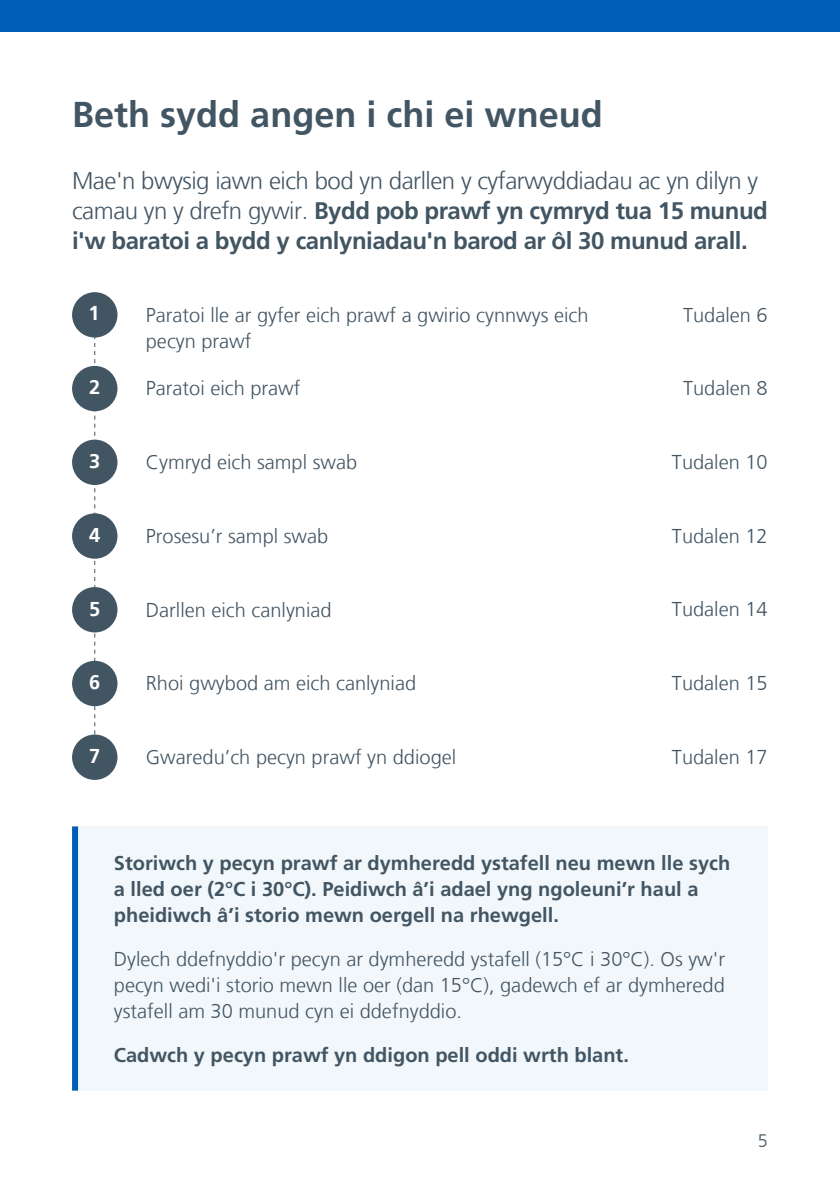
<style>
.page{position:relative;width:840px;height:1191px;background:#fff}
.page>*{position:absolute;margin:0;border:0;box-sizing:border-box;transform-origin:0 0}
.Heading_2__h2{font:700 36px "Frutiger LT Pro";color:#425563}
.Heading_3__h3{font:700 24px/30px "Frutiger LT Pro";letter-spacing:-.02em;color:#425563}
.Paragraph_Black__p{font:300 20px/26px "Frutiger LT";color:#425563}
.Paragraph_Bold__p{font:700 20px/26px "Frutiger LT Pro";color:#425563}
.Paragraph_White__p{font:700 20px "Frutiger LT";color:#fff}
.Page_number__p{font:300 18px "Frutiger LT";color:#425563}
.s1{font-family:"Frutiger LT";font-weight:300}
</style>
<div class="page">
<svg style="left:94px;top:337px;width:1px;height:397px"></svg>
<div style="left:72px;top:292px;width:45px;height:45px;background:#425563;border-radius:50%"></div>
<div style="left:72px;top:366px;width:45px;height:45px;background:#425563;border-radius:50%"></div>
<div style="left:72px;top:439px;width:45px;height:46px;background:#425563;border-radius:50%"></div>
<div style="left:72px;top:513px;width:45px;height:46px;background:#425563;border-radius:50%"></div>
<div style="left:72px;top:661px;width:45px;height:45px;background:#425563;border-radius:50%"></div>
<div style="left:72px;top:734px;width:45px;height:46px;background:#425563;border-radius:50%"></div>
<div style="left:72px;top:587px;width:45px;height:45px;background:#425563;border-radius:50%"></div>
<div style="left:72px;top:826px;width:695px;height:264px;background:#f2f7fb"></div>
<div style="left:72px;top:826px;width:6px;height:264px;background:#005eb8"></div>
<div style="left:0;top:0;width:839px;height:31px;background:#005eb8"></div>
<h3 class="Heading_2__h2" style="left:72px;top:93px;width:532px">Beth sydd angen i chi ei wneud</h3>
<p class="Heading_3__h3" style="left:72px;top:166px;width:697px"><span class="s1">Mae'n bwysig iawn eich bod yn darllen y cyfarwyddiadau ac yn dilyn y camau yn y drefn gywir.</span> Bydd pob prawf yn cymryd tua 15 munud i'w baratoi a bydd y canlyniadau'n barod ar ôl 30 munud arall.</p>
<h2 class="Paragraph_White__p" style="left:89px;top:301px;width:13px">1</h2>
<p class="Paragraph_Black__p" style="left:146px;top:302px;width:444px">Paratoi lle ar gyfer eich prawf a gwirio cynnwys eich pecyn prawf</p>
<p class="Paragraph_Black__p" style="left:682px;top:302px;width:86px">Tudalen 6</p>
<h2 class="Paragraph_White__p" style="left:89px;top:376px;width:13px">2</h2>
<p class="Paragraph_Black__p" style="left:146px;top:376px;width:156px">Paratoi eich prawf</p>
<p class="Paragraph_Black__p" style="left:682px;top:376px;width:86px">Tudalen 8</p>
<h2 class="Paragraph_White__p" style="left:89px;top:449px;width:13px">3</h2>
<p class="Paragraph_Black__p" style="left:146px;top:449px;width:213px">Cymryd eich sampl swab</p>
<p class="Paragraph_Black__p" style="left:671px;top:449px;width:97px">Tudalen 10</p>
<h2 class="Paragraph_White__p" style="left:89px;top:523px;width:13px">4</h2>
<p class="Paragraph_Black__p" style="left:146px;top:523px;width:184px">Prosesu’r sampl swab</p>
<p class="Paragraph_Black__p" style="left:671px;top:523px;width:97px">Tudalen 12</p>
<h2 class="Paragraph_White__p" style="left:89px;top:597px;width:13px">5</h2>
<p class="Paragraph_Black__p" style="left:146px;top:597px;width:187px">Darllen eich canlyniad</p>
<p class="Paragraph_Black__p" style="left:671px;top:596px;width:97px">Tudalen 14</p>
<h2 class="Paragraph_White__p" style="left:89px;top:670px;width:13px">6</h2>
<p class="Paragraph_Black__p" style="left:146px;top:670px;width:272px">Rhoi gwybod am eich canlyniad</p>
<p class="Paragraph_Black__p" style="left:671px;top:670px;width:97px">Tudalen 15</p>
<h2 class="Paragraph_White__p" style="left:89px;top:744px;width:13px">7</h2>
<p class="Paragraph_Black__p" style="left:146px;top:744px;width:312px">Gwaredu’ch pecyn prawf yn ddiogel</p>
<p class="Paragraph_Black__p" style="left:671px;top:744px;width:97px">Tudalen 17</p>
<h3 class="Paragraph_Bold__p" style="left:114px;top:850px;width:617px">Storiwch y pecyn prawf ar dymheredd ystafell neu mewn lle sych a lled oer (2°C i 30°C). Peidiwch â’i adael yng ngoleuni’r haul a pheidiwch â’i storio mewn oergell na rhewgell.</h3>
<p class="Paragraph_Black__p" style="left:114px;top:946px;width:612px;text-align:justify">Dylech ddefnyddio'r pecyn ar dymheredd ystafell (15°C i 30°C). Os yw'r pecyn wedi'i storio mewn lle oer (dan 15°C), gadewch ef ar dymheredd ystafell am 30 munud cyn ei ddefnyddio.</p>
<h3 class="Paragraph_Bold__p" style="left:114px;top:1041px;width:516px">Cadwch y pecyn prawf yn ddigon pell oddi wrth blant.</h3>
<p class="Page_number__p" style="left:757px;top:1130px;width:12px">5</p>
</div>
